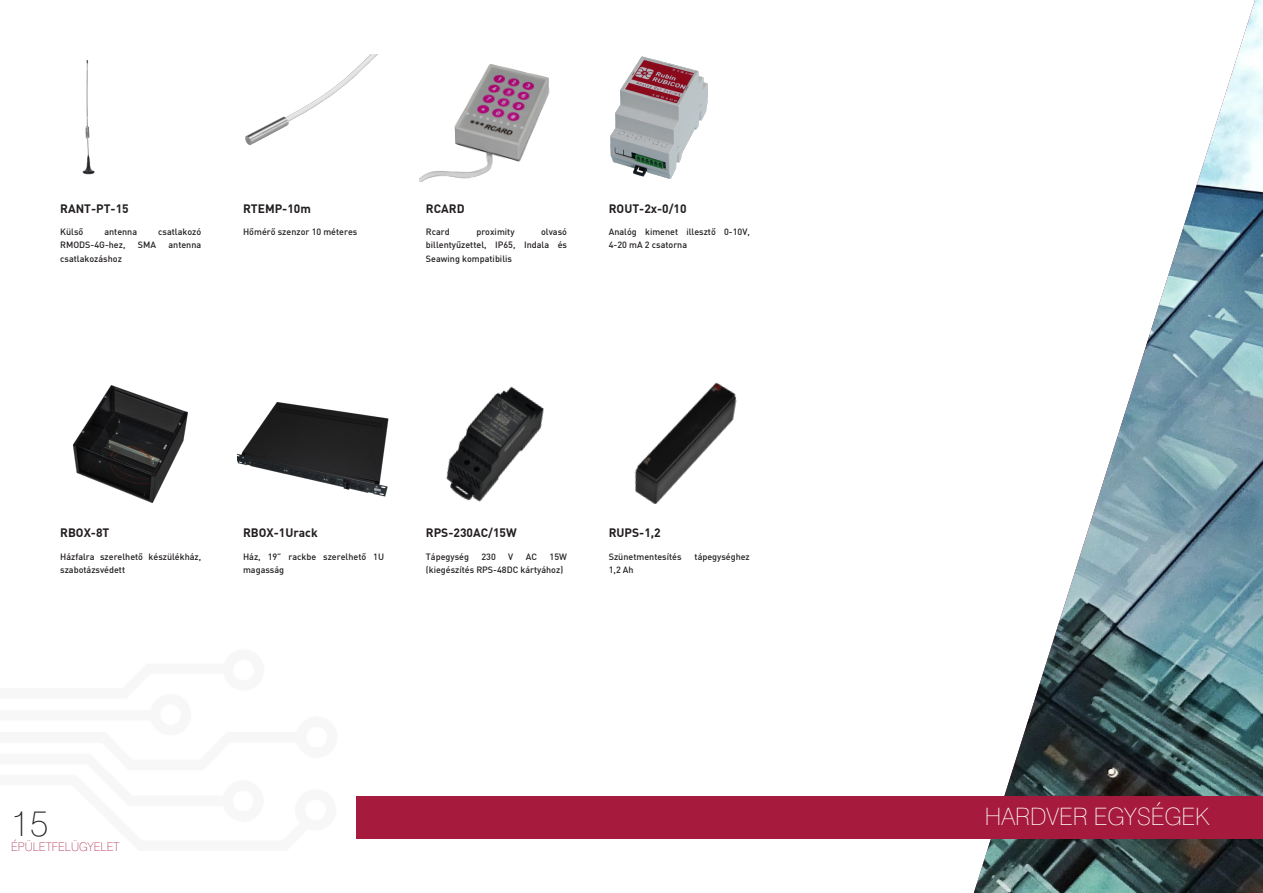
<style>
.page{position:relative;width:1263px;height:893px;background:#fff}
.page>*{position:absolute;margin:0;border:0;box-sizing:border-box;transform-origin:0 0}
.Header_1_-_Thin{font:100 36px "Helvetica Neue";color:#231f20}
.Header_3_-_Thin__pag{font:100 24px "Helvetica Neue";color:#fff}
.Table_text{font:12px "DINCE Bold Ajovegso";color:#231f20}
.Header_3_-_Thin__pag-2{font:100 12px "Helvetica Neue";color:#a61b3d}
.Table_text-2{font:9px/13.5px "DINCE Medium Ajovegso";color:#231f20}
</style>
<div class="page">
<img style="left:974px;top:0;width:289px;height:893px">
<img style="left:82px;top:60px;width:13px;height:115px">
<img style="left:245px;top:54px;width:133px;height:92px">
<img style="left:420px;top:64px;width:130px;height:118px">
<img style="left:73px;top:385px;width:115px;height:118px">
<img style="left:237px;top:402px;width:152px;height:95px">
<div style="left:356px;top:796px;width:907px;height:43px;background:#a61b3d"></div>
<img style="left:610px;top:56px;width:98px;height:123px">
<img style="left:446px;top:386px;width:98px;height:116px">
<img style="left:634px;top:382px;width:103px;height:122px">
<p class="Table_text" style="left:60px;top:200px;width:70px">RANT-PT-15</p>
<p class="Table_text" style="left:243px;top:200px;width:69px">RTEMP-10m</p>
<p class="Table_text" style="left:426px;top:200px;width:40px">RCARD</p>
<p class="Table_text" style="left:609px;top:200px;width:79px">ROUT-2x-0/10</p>
<p class="Table_text-2" style="left:60px;top:225px;width:25px">Külső</p>
<p class="Table_text-2" style="left:104px;top:225px;width:34px">antenna</p>
<p class="Table_text-2" style="left:158px;top:225px;width:45px">csatlakozó</p>
<p class="Table_text-2" style="left:60px;top:238px;width:67px">RMODS-4G-hez,</p>
<p class="Table_text-2" style="left:138px;top:238px;width:20px">SMA</p>
<p class="Table_text-2" style="left:168px;top:238px;width:34px">antenna</p>
<p class="Table_text-2" style="left:60px;top:252px;width:63px">csatlakozáshoz</p>
<p class="Table_text-2" style="left:243px;top:225px;width:116px">Hőmérő szenzor 10 méteres</p>
<p class="Table_text-2" style="left:426px;top:225px;width:25px">Rcard</p>
<p class="Table_text-2" style="left:476px;top:225px;width:40px">proximity</p>
<p class="Table_text-2" style="left:426px;top:225px;width:143px;text-align:justify;text-indent:115px">olvasó billentyűzettel, IP65, Indala és Seawing kompatibilis</p>
<p class="Table_text-2" style="left:609px;top:225px;width:143px">Analóg kimenet illesztő 0-10V,<br>4-20 mA 2 csatorna</p>
<p class="Table_text" style="left:60px;top:525px;width:51px">RBOX-8T</p>
<p class="Table_text" style="left:243px;top:525px;width:76px">RBOX-1Urack</p>
<p class="Table_text" style="left:426px;top:525px;width:92px">RPS-230AC/15W</p>
<p class="Table_text" style="left:609px;top:525px;width:53px">RUPS-1,2</p>
<p class="Table_text-2" style="left:60px;top:549px;width:143px">Házfalra szerelhető készülékház, szabotázsvédett</p>
<p class="Table_text-2" style="left:243px;top:549px;width:143px">Ház, 19” rackbe szerelhető 1U magasság</p>
<p class="Table_text-2" style="left:426px;top:549px;width:45px">Tápegység</p>
<p class="Table_text-2" style="left:481px;top:549px;width:16px">230</p>
<p class="Table_text-2" style="left:508px;top:549px;width:7px">V</p>
<p class="Table_text-2" style="left:526px;top:549px;width:13px">AC</p>
<p class="Table_text-2" style="left:426px;top:549px;width:143px;text-indent:124px">15W (kiegészítés RPS-48DC kártyához)</p>
<p class="Table_text-2" style="left:609px;top:549px;width:74px">Szünetmentesítés</p>
<p class="Table_text-2" style="left:695px;top:549px;width:57px">tápegységhez</p>
<p class="Table_text-2" style="left:609px;top:563px;width:26px">1,2 Ah</p>
<p class="Header_1_-_Thin" style="left:11px;top:801px;width:39px">15</p>
<p class="Header_3_-_Thin__pag" style="left:985px;top:802px;width:225px">HARDVER EGYSÉGEK</p>
<p class="Header_3_-_Thin__pag-2" style="left:11px;top:840px;width:110px">ÉPÜLETFELÜGYELET</p>
</div>
